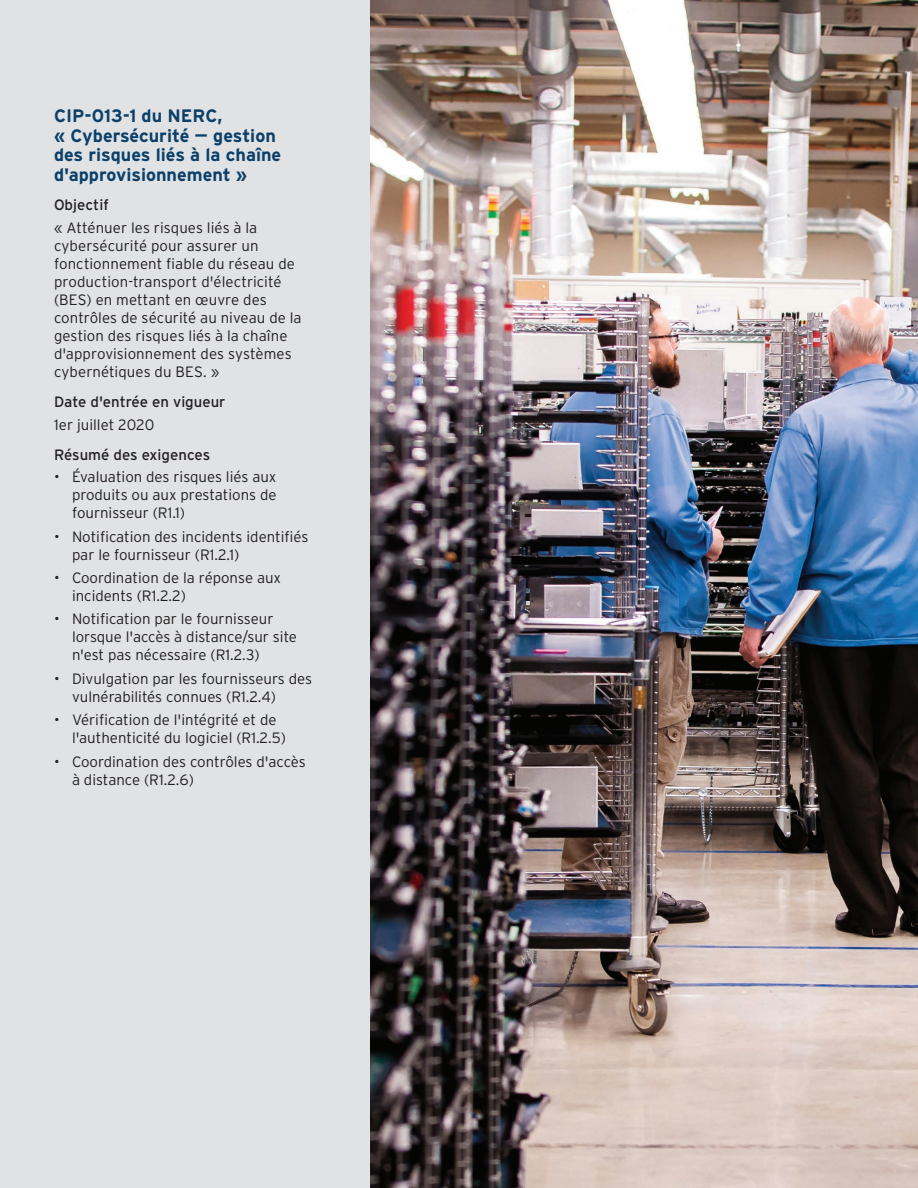
<style>
.page{position:relative;width:918px;height:1188px;background:#fff}
.page>*{position:absolute;margin:0;border:0;box-sizing:border-box;transform-origin:0 0}
.t1{font:700 18px/19.5px "Interstate Poly";color:#0b406a}
.t2{font:300 15px/18px "Interstate Poly";color:#231f20}
.t3{font:15px "Interstate Poly";color:#231f20}
</style>
<div class="page">
<div style="left:0;top:0;width:384px;height:1188px;background:#e1e2e4"></div>
<img style="left:370px;top:0;width:548px;height:1188px">
<p class="t1" style="left:54px;top:106px;width:229px">CIP-013-1 du NERC,<br>« Cybersécurité – gestion des risques liés à la chaîne d'approvisionnement »</p>
<p class="t3" style="left:54px;top:194px;width:56px">Objectif</p>
<p class="t2" style="left:54px;top:218px;width:249px">« Atténuer les risques liés à la cybersécurité pour assurer un fonctionnement fiable du réseau de production-transport d'électricité (BES) en mettant en œuvre des contrôles de sécurité au niveau de la gestion des risques liés à la chaîne d'approvisionnement des systèmes cybernétiques du BES. »</p>
<p class="t3" style="left:54px;top:391px;width:173px">Date d'entrée en vigueur</p>
<p class="t2" style="left:54px;top:414px;width:102px">1er juillet 2020</p>
<p class="t3" style="left:54px;top:444px;width:158px">Résumé des exigences</p>
<p class="t2" style="left:72px;top:467px;width:206px;text-align:justify;text-indent:-18px">• Évaluation des risques liés aux produits ou aux prestations de fournisseur (R1.1)</p>
<p class="t2" style="left:72px;top:526px;width:238px;text-indent:-18px">• Notification des incidents identifiés par le fournisseur (R1.2.1)</p>
<p class="t2" style="left:72px;top:568px;width:211px;text-indent:-18px">• Coordination de la réponse aux incidents (R1.2.2)</p>
<p class="t2" style="left:72px;top:609px;width:227px;text-indent:-18px">• Notification par le fournisseur lorsque l'accès à distance/sur site n'est pas nécessaire (R1.2.3)</p>
<p class="t2" style="left:72px;top:669px;width:242px;text-indent:-18px">• Divulgation par les fournisseurs des vulnérabilités connues (R1.2.4)</p>
<p class="t2" style="left:72px;top:710px;width:216px;text-indent:-18px">• Vérification de l'intégrité et de l'authenticité du logiciel (R1.2.5)</p>
<p class="t2" style="left:72px;top:751px;width:235px;text-indent:-18px">• Coordination des contrôles d'accès à distance (R1.2.6)</p>
</div>
